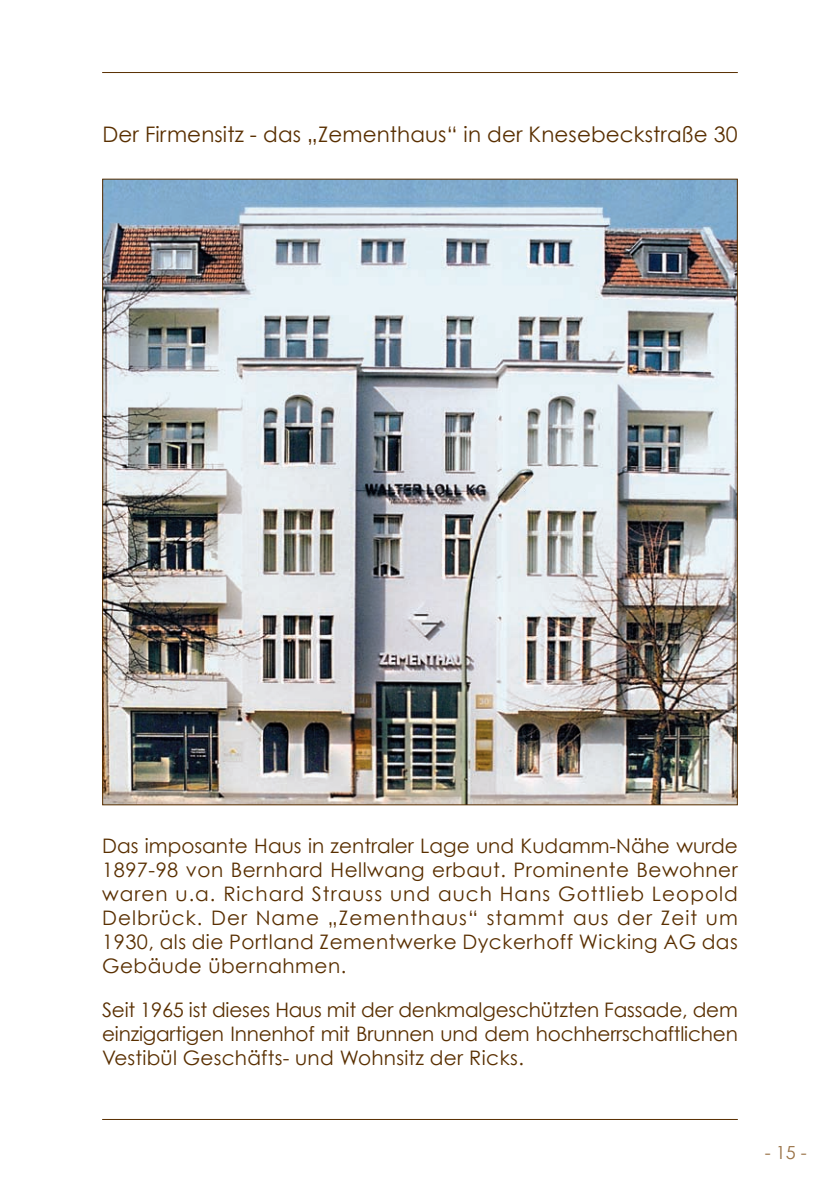
<style>
.page{position:relative;width:840px;height:1191px;background:#fff}
.page>*{position:absolute;margin:0;border:0;box-sizing:border-box;transform-origin:0 0}
.t1{font:21.4px "Century Gothic";letter-spacing:.005em;color:#592f00}
.t2{font:20px/24px "Century Gothic";letter-spacing:.025em;color:#592f00;text-align:justify}
.t3{font:18px "Century Gothic";color:#997246}
</style>
<div class="page">
<hr style="left:102px;top:72px;width:635px;height:1px;background:#592f00">
<hr style="left:102px;top:1119px;width:635px;height:1px;background:#592f00">
<img style="left:104px;top:181px;width:631px;height:622px">
<p class="t1" style="left:102px;top:121px;width:636px">Der Firmensitz - das „Zementhaus“ in der Knesebeckstraße 30</p>
<p class="t2" style="left:102px;top:833px;width:637px">Das imposante Haus in zentraler Lage und Kudamm-Nähe wurde 1897-98 von Bernhard Hellwang erbaut. Prominente Bewohner waren u.a. Richard Strauss und auch Hans Gottlieb Leopold Delbrück. Der Name „Zementhaus“ stammt aus der Zeit um 1930, als die Portland Zementwerke Dyckerhoff Wicking AG das Gebäude übernahmen.</p>
<p class="t2" style="left:102px;top:997px;width:637px">Seit 1965 ist dieses Haus mit der denkmalgeschützten Fassade, dem einzigartigen Innenhof mit Brunnen und dem hochherrschaftlichen Vestibül Geschäfts- und Wohnsitz der Ricks.</p>
<p class="t3" style="left:764px;top:1141px;width:43px">- 15 -</p>
</div>
